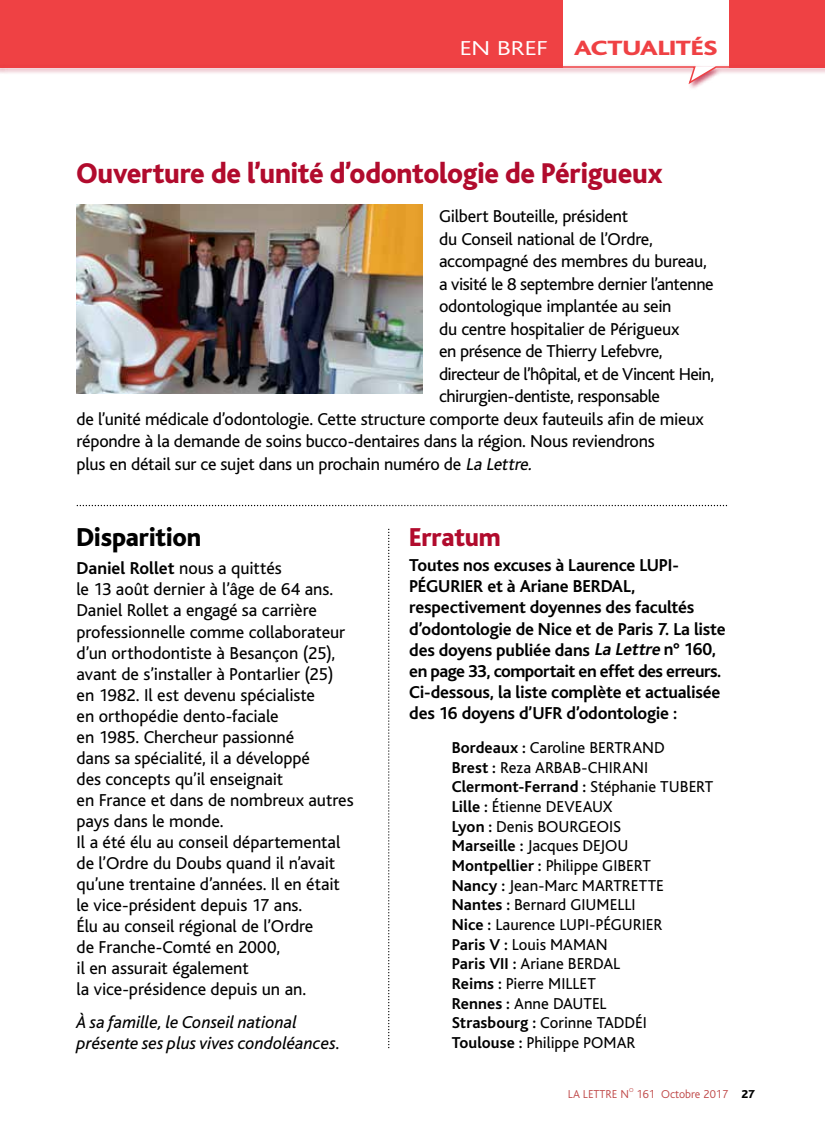
<style>
.page{position:relative;width:825px;height:1136px;background:#fff}
.page>*{position:absolute;margin:0;border:0;box-sizing:border-box;transform-origin:0 0}
.t1{font:800 30px "Bliss";letter-spacing:-.01em;color:#b10b2d;scale:.95 1}
.t2{font:800 27px "Bliss";letter-spacing:-.015em;color:#000;scale:.95 1}
.t3{font:800 27px "Bliss";letter-spacing:-.01em;color:#b10b2d;scale:.95 1}
.t4{font:800 21.6px "Bliss";letter-spacing:-.01em;color:#ef4144;scale:1.25 1}
.t5{font:18px/21px "Bliss";letter-spacing:-.01em;color:#000}
.t6{font:700 18px/21px "Bliss";letter-spacing:-.01em;color:#000}
.t7{font:italic 18px/21px "Bliss";color:#000}
.t8{font:18px "Bliss";letter-spacing:-.035em;color:#000}
.t9{font:16.5px/19.6px "Bliss";color:#000}
.t10{font:300 12px "Bliss";color:#bf4747}
.t11{font:300 6px "Bliss";color:#bf4747}
.s1{font-weight:300;font-size:21px;color:#fff}
.s2{font-style:italic}
.s3{font-weight:700}
.s4{font-weight:800;color:#000}
</style>
<div class="page">
<img style="left:77px;top:204px;width:345px;height:189px">
<div style="left:0;top:0;width:825px;height:68px;background:#ef4144"></div>
<div style="left:563px;top:0;width:166px;height:68px;background:#fff"></div>
<svg style="left:0;top:65px;width:825px;height:21px"></svg>
<div style="left:386px;top:527px;width:5px;height:522px;background:#000;opacity:.37"></div>
<div style="left:76px;top:503px;width:652px;height:5px;background:#000;opacity:.37"></div>
<p class="t4" style="left:460px;top:37px;width:208px"><span class="s1">EN BREF</span> ACTUALITÉS</p>
<p class="t1" style="left:77px;top:158px;width:618px">Ouverture de l’unité d’odontologie de Périgueux</p>
<p class="t5" style="left:439px;top:206px;width:191px">Gilbert Bouteille, président</p>
<p class="t5" style="left:439px;top:228px;width:215px">du Conseil national de l’Ordre,</p>
<p class="t5" style="left:439px;top:251px;width:269px">accompagné des membres du bureau,</p>
<p class="t5" style="left:439px;top:273px;width:276px">a visité le 8 septembre dernier l’antenne</p>
<p class="t5" style="left:439px;top:296px;width:234px">odontologique implantée au sein</p>
<p class="t5" style="left:439px;top:318px;width:242px">du centre hospitalier de Périgueux</p>
<p class="t5" style="left:439px;top:341px;width:225px">en présence de Thierry Lefebvre,</p>
<p class="t8" style="left:439px;top:364px;width:277px">directeur de l’hôpital, et de Vincent Hein,</p>
<p class="t5" style="left:439px;top:386px;width:222px">chirurgien-dentiste, responsable</p>
<p class="t5" style="left:77px;top:408px;width:629px">de l’unité médicale d’odontologie. Cette structure comporte deux fauteuils afin de mieux</p>
<p class="t5" style="left:77px;top:431px;width:580px">répondre à la demande de soins bucco-dentaires dans la région. Nous reviendrons</p>
<p class="t5" style="left:77px;top:453px;width:460px">plus en détail sur ce sujet dans un prochain numéro de <span class="s2">La Lettre.</span></p>
<p class="t2" style="left:77px;top:523px;width:133px">Disparition</p>
<p class="t5" style="left:77px;top:558px;width:279px"><span class="s3">Daniel Rollet</span> nous a quittés<br>le 13 août dernier à l’âge de 64 ans.<br>Daniel Rollet a engagé sa carrière professionnelle comme collaborateur d’un orthodontiste à Besançon (25), avant de s’installer à Pontarlier (25) en 1982. Il est devenu spécialiste<br>en orthopédie dento-faciale<br>en 1985. Chercheur passionné<br>dans sa spécialité, il a développé<br>des concepts qu’il enseignait<br>en France et dans de nombreux autres pays dans le monde.<br>Il a été élu au conseil départemental de l’Ordre du Doubs quand il n’avait qu’une trentaine d’années. Il en était le vice-président depuis 17 ans.<br>Élu au conseil régional de l’Ordre<br>de Franche-Comté en 2000,<br>il en assurait également<br>la vice-présidence depuis un an.</p>
<p class="t7" style="left:77px;top:1011px;width:266px">À sa famille, le Conseil national présente ses plus vives condoléances.</p>
<p class="t3" style="left:409px;top:523px;width:98px">Erratum</p>
<p class="t6" style="left:409px;top:555px;width:318px">Toutes nos excuses à Laurence LUPI-PÉGURIER et à Ariane BERDAL, respectivement doyennes des facultés d’odontologie de Nice et de Paris 7. La liste des doyens publiée dans <span class="s2">La Lettre</span> n° 160, en page 33, comportait en effet des erreurs.<br>Ci-dessous, la liste complète et actualisée des 16 doyens d’UFR d’odontologie :</p>
<p class="t9" style="left:452px;top:738px;width:263px"><span class="s3">Bordeaux :</span> Caroline BERTRAND<br><span class="s3">Brest :</span> Reza ARBAB-CHIRANI<br><span class="s3">Clermont-Ferrand :</span> Stéphanie TUBERT<br><span class="s3">Lille :</span> Étienne DEVEAUX<br><span class="s3">Lyon :</span> Denis BOURGEOIS<br><span class="s3">Marseille :</span> Jacques DEJOU<br><span class="s3">Montpellier :</span> Philippe GIBERT<br><span class="s3">Nancy :</span> Jean-Marc MARTRETTE<br><span class="s3">Nantes :</span> Bernard GIUMELLI<br><span class="s3">Nice :</span> Laurence LUPI-PÉGURIER<br><span class="s3">Paris V :</span> Louis MAMAN<br><span class="s3">Paris VII :</span> Ariane BERDAL<br><span class="s3">Reims :</span> Pierre MILLET<br><span class="s3">Rennes :</span> Anne DAUTEL<br><span class="s3">Strasbourg :</span> Corinne TADDÉI<br><span class="s3">Toulouse :</span> Philippe POMAR</p>
<p class="t10" style="left:568px;top:1087px;width:63px">LA LETTRE N</p>
<p class="t11" style="left:629px;top:1086px;width:6px">O</p>
<p class="t10" style="left:637px;top:1087px;width:120px">161 Octobre 2017 <span class="s4">27</span></p>
</div>
